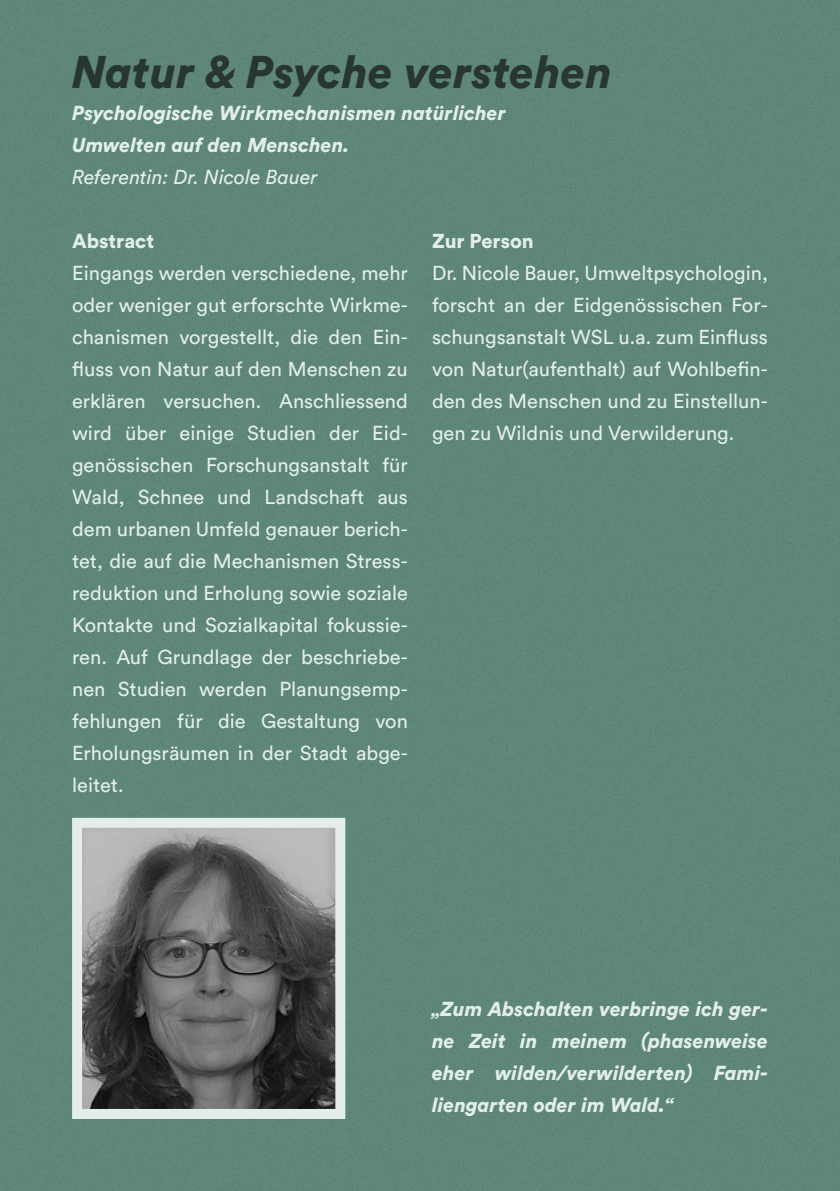
<style>
.page{position:relative;width:840px;height:1191px;background:#fff}
.page>*{position:absolute;margin:0;border:0;box-sizing:border-box;transform-origin:0 0}
.t1{font:italic 900 45.2px "Circular Std";color:#283631}
.t2{font:20px/32px "Circular Std";color:#e3eee9;text-align:justify}
.t3{font:italic 900 20px/32px "Circular Std";color:#e3eee9;text-align:justify}
.t4{font:italic 20px "Circular Std";color:#e3eee9}
.t5{font:900 20px "Circular Std";color:#e3eee9}
</style>
<div class="page">
<div style="left:0;top:0;width:839px;height:1191px;background:#5e867b"></div>
<img style="left:83px;top:829px;width:251px;height:279px">
<div style="left:72px;top:818px;width:273px;height:301px;border:10px solid #e3eee9"></div>
<p class="t1" style="left:72px;top:42px;width:542px">Natur &amp; Psyche verstehen</p>
<p class="t3" style="left:72px;top:97px;width:435px">Psychologische Wirkmechanismen natürlicher</p>
<p class="t3" style="left:72px;top:129px;width:279px">Umwelten auf den Menschen.</p>
<p class="t4" style="left:72px;top:165px;width:247px">Referentin: Dr. Nicole Bauer</p>
<p class="t5" style="left:72px;top:228px;width:84px">Abstract</p>
<p class="t2" style="left:72px;top:257px;width:337px">Eingangs werden verschiedene, mehr oder weniger gut erforschte Wirkme&shy;chanismen vorgestellt, die den Ein&shy;fluss von Natur auf den Menschen zu erklären versuchen. Anschliessend wird über einige Studien der Eid&shy;genössischen Forschungsanstalt für Wald, Schnee und Landschaft aus dem urbanen Umfeld genauer berich&shy;tet, die auf die Mechanismen Stress&shy;reduktion und Erholung sowie soziale Kontakte und Sozialkapital fokussie&shy;ren. Auf Grundlage der beschriebe&shy;nen Studien werden Planungsemp&shy;fehlungen für die Gestaltung von Erholungsräumen in der Stadt abge&shy;leitet.</p>
<p class="t5" style="left:432px;top:228px;width:103px">Zur Person</p>
<p class="t2" style="left:432px;top:257px;width:337px">Dr. Nicole Bauer, Umweltpsychologin, forscht an der Eidgenössischen For&shy;schungsanstalt WSL u.a. zum Einfluss von Natur(aufenthalt) auf Wohlbefin&shy;den des Menschen und zu Einstellun&shy;gen zu Wildnis und Verwilderung.</p>
<p class="t3" style="left:432px;top:993px;width:337px">„Zum Abschalten verbringe ich ger&shy;ne Zeit in meinem (phasenweise eher wilden/verwilderten) Fami&shy;liengarten oder im Wald.“</p>
</div>
